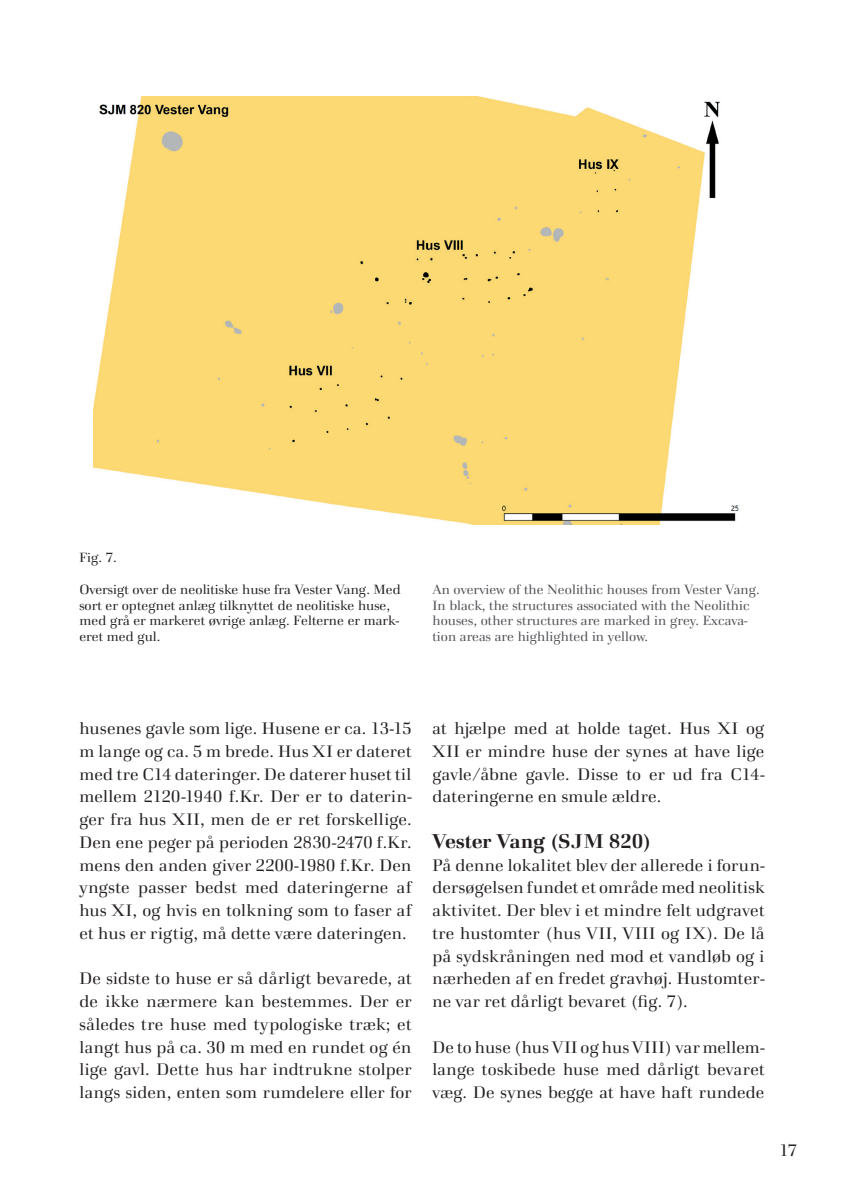
<style>
.page{position:relative;width:844px;height:1191px;background:#fff}
.page>*{position:absolute;margin:0;border:0;box-sizing:border-box;transform-origin:0 0}
.Paragraph_title{font:700 21px "Arch Serif";letter-spacing:.01em;color:#231f20}
.Text{font:17.5px/22.8px "Arch Serif";letter-spacing:.01em;color:#231f20;text-align:justify}
.Picture_text_UK{font:14px/15.8px "Arch Serif";color:#505256}
.Picture_text_DK{font:14px/15.8px "Arch Serif";color:#231f20}
</style>
<div class="page">
<img style="left:93px;top:97px;width:647px;height:427px">
<p class="Picture_text_DK" style="left:79px;top:550px;width:39px">Fig. 7.</p>
<p class="Picture_text_DK" style="left:79px;top:581px;width:323px">Oversigt over de neolitiske huse fra Vester Vang. Med sort er optegnet anlæg tilknyttet de neolitiske huse, med grå er markeret øvrige anlæg. Felterne er mark&shy;eret med gul.</p>
<p class="Picture_text_UK" style="left:432px;top:581px;width:329px">An overview of the Neolithic houses from Vester Vang.<br>In black, the structures associated with the Neolithic houses, other structures are marked in grey. Excava&shy;tion areas are highlighted in yellow.</p>
<p class="Text" style="left:79px;top:717px;width:333px">husenes gavle som lige. Husene er ca. 13-15 m lange og ca. 5 m brede. Hus XI er dateret med tre C14 dateringer. De daterer huset til mellem 2120-1940 f.Kr. Der er to daterin&shy;ger fra hus XII, men de er ret forskellige.<br>Den ene peger på perioden 2830-2470 f.Kr. mens den anden giver 2200-1980 f.Kr. Den yngste passer bedst med dateringerne af hus XI, og hvis en tolkning som to faser af et hus er rigtig, må dette være dateringen.</p>
<p class="Text" style="left:79px;top:967px;width:333px">De sidste to huse er så dårligt bevarede, at de ikke nærmere kan bestemmes. Der er således tre huse med typologiske træk; et langt hus på ca. 30 m med en rundet og én lige gavl. Dette hus har indtrukne stolper langs siden, enten som rumdelere eller for</p>
<p class="Text" style="left:432px;top:717px;width:333px">at hjælpe med at holde taget. Hus XI og XII er mindre huse der synes at have lige gavle/åbne gavle. Disse to er ud fra C14- dateringerne en smule ældre.</p>
<p class="Paragraph_title" style="left:432px;top:829px;width:220px">Vester Vang (SJM 820)</p>
<p class="Text" style="left:432px;top:853px;width:333px">På denne lokalitet blev der allerede i forun&shy;dersøgelsen fundet et område med neolitisk aktivitet. Der blev i et mindre felt udgravet tre hustomter (hus VII, VIII og IX). De lå på sydskråningen ned mod et vandløb og i nærheden af en fredet gravhøj. Hustomter&shy;ne var ret dårligt bevaret (fig. 7).</p>
<p class="Text" style="left:432px;top:1035px;width:333px">De to huse (hus VII og hus VIII) var mellem&shy;lange toskibede huse med dårligt bevaret væg. De synes begge at have haft rundede</p>
<p class="Text" style="left:779px;top:1139px;width:19px">17</p>
</div>
